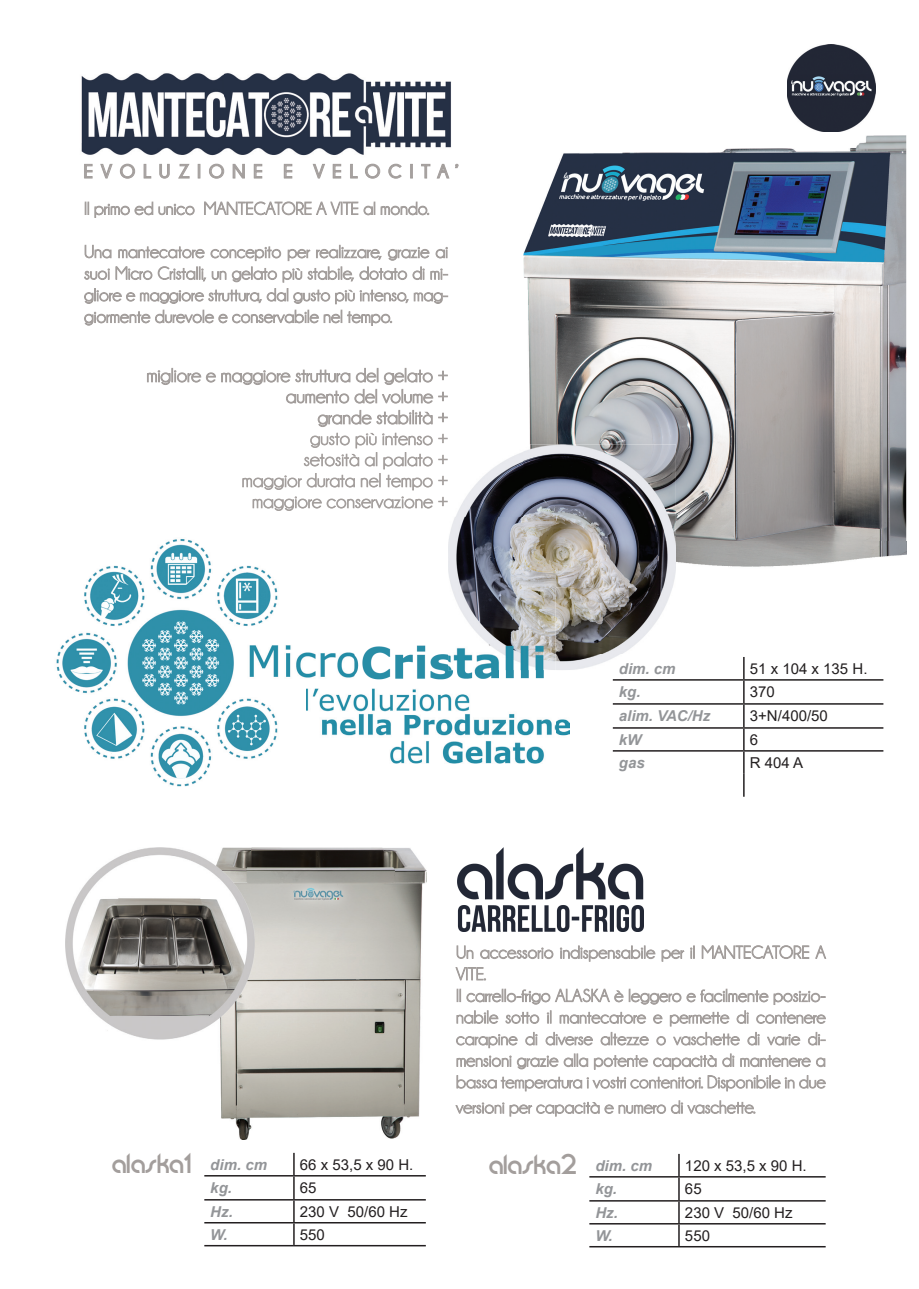
<style>
.page{position:relative;width:919px;height:1289px;background:#fff}
.page>*{position:absolute;margin:0;border:0;box-sizing:border-box;transform-origin:0 0}
.t1{font:27px "JK Abode Demo";color:#a39e9c}
.t2{font:700 19.5px "Champagne&Limousines";letter-spacing:.4em;color:#a39e9c}
.t3{font:15px "Arial";color:#231f20}
.t4{font:italic 700 15px "Arial";color:#939598}
.s1{font-family:"Arial";font-weight:700;font-style:italic;font-size:15px;color:#939598}
</style>
<div class="page">
<img style="left:65px;top:847px;width:362px;height:292px">
<svg style="left:456px;top:945px;width:17px;height:14px"></svg>
<svg style="left:480px;top:947px;width:73px;height:12px"></svg>
<svg style="left:560px;top:945px;width:95px;height:17px"></svg>
<svg style="left:661px;top:945px;width:33px;height:17px"></svg>
<svg style="left:701px;top:945px;width:125px;height:14px"></svg>
<svg style="left:455px;top:967px;width:31px;height:14px"></svg>
<svg style="left:456px;top:988px;width:370px;height:103px"></svg>
<svg style="left:455px;top:1100px;width:301px;height:16px"></svg>
<img style="left:81px;top:73px;width:370px;height:106px">
<svg style="left:84px;top:164px;width:9px;height:15px"></svg>
<svg style="left:100px;top:164px;width:13px;height:15px"></svg>
<svg style="left:120px;top:163px;width:15px;height:16px"></svg>
<svg style="left:143px;top:164px;width:8px;height:15px"></svg>
<svg style="left:159px;top:164px;width:11px;height:15px"></svg>
<svg style="left:178px;top:164px;width:12px;height:15px"></svg>
<svg style="left:198px;top:164px;width:2px;height:14px"></svg>
<svg style="left:209px;top:163px;width:15px;height:16px"></svg>
<svg style="left:232px;top:164px;width:13px;height:15px"></svg>
<svg style="left:253px;top:164px;width:9px;height:15px"></svg>
<svg style="left:283px;top:164px;width:9px;height:15px"></svg>
<svg style="left:312px;top:164px;width:13px;height:15px"></svg>
<svg style="left:332px;top:164px;width:9px;height:15px"></svg>
<svg style="left:350px;top:164px;width:8px;height:15px"></svg>
<svg style="left:365px;top:163px;width:15px;height:16px"></svg>
<svg style="left:388px;top:163px;width:14px;height:16px"></svg>
<svg style="left:410px;top:164px;width:2px;height:14px"></svg>
<svg style="left:421px;top:164px;width:9px;height:15px"></svg>
<svg style="left:436px;top:163px;width:23px;height:16px"></svg>
<svg style="left:85px;top:201px;width:110px;height:17px"></svg>
<svg style="left:204px;top:201px;width:226px;height:15px"></svg>
<svg style="left:84px;top:244px;width:364px;height:82px"></svg>
<img style="left:523px;top:135px;width:383px;height:406px">
<svg style="left:147px;top:367px;width:301px;height:60px"></svg>
<svg style="left:242px;top:433px;width:205px;height:57px"></svg>
<svg style="left:252px;top:496px;width:195px;height:15px"></svg>
<img style="left:457px;top:847px;width:186px;height:84px">
<img style="left:585px;top:541px;width:322px;height:113px">
<img style="left:675px;top:541px;width:231px;height:46px">
<img style="left:355px;top:688px;width:215px;height:75px">
<img style="left:456px;top:452px;width:67px;height:65px">
<img style="left:555px;top:587px;width:30px;height:83px">
<img style="left:584px;top:654px;width:36px;height:16px">
<img style="left:523px;top:444px;width:152px;height:143px">
<img style="left:787px;top:44px;width:88px;height:88px">
<img style="left:56px;top:539px;width:299px;height:248px">
<img style="left:354px;top:539px;width:99px;height:149px">
<img style="left:457px;top:670px;width:87px;height:9px">
<img style="left:354px;top:763px;width:185px;height:24px">
<img style="left:448px;top:517px;width:107px;height:153px">
<img style="left:523px;top:517px;width:32px;height:70px">
<hr style="left:612px;top:679px;width:131px;height:1px;background:#231f20">
<hr style="left:743px;top:679px;width:140px;height:1px;background:#231f20">
<hr style="left:612px;top:703px;width:131px;height:1px;background:#231f20">
<hr style="left:743px;top:703px;width:140px;height:1px;background:#231f20">
<hr style="left:612px;top:727px;width:131px;height:1px;background:#231f20">
<hr style="left:743px;top:727px;width:140px;height:1px;background:#231f20">
<hr style="left:612px;top:750px;width:131px;height:1px;background:#231f20">
<hr style="left:743px;top:750px;width:140px;height:1px;background:#231f20">
<svg style="left:743px;top:657px;width:1px;height:139px"></svg>
<hr style="left:293px;top:1152px;width:2px;height:22px;background:#231f20">
<hr style="left:204px;top:1174px;width:90px;height:2px;background:#231f20">
<hr style="left:294px;top:1174px;width:132px;height:2px;background:#231f20">
<hr style="left:293px;top:1176px;width:2px;height:22px;background:#231f20">
<hr style="left:204px;top:1198px;width:90px;height:2px;background:#231f20">
<hr style="left:294px;top:1198px;width:132px;height:2px;background:#231f20">
<hr style="left:293px;top:1200px;width:2px;height:21px;background:#231f20">
<hr style="left:204px;top:1221px;width:90px;height:2px;background:#231f20">
<hr style="left:294px;top:1221px;width:132px;height:2px;background:#231f20">
<hr style="left:293px;top:1223px;width:2px;height:21px;background:#231f20">
<hr style="left:204px;top:1244px;width:90px;height:2px;background:#231f20">
<hr style="left:294px;top:1244px;width:132px;height:2px;background:#231f20">
<hr style="left:589px;top:1175px;width:90px;height:2px;background:#231f20">
<hr style="left:679px;top:1175px;width:146px;height:2px;background:#231f20">
<hr style="left:589px;top:1200px;width:90px;height:1px;background:#231f20">
<hr style="left:679px;top:1200px;width:146px;height:1px;background:#231f20">
<hr style="left:589px;top:1222px;width:90px;height:2px;background:#231f20">
<hr style="left:679px;top:1222px;width:146px;height:2px;background:#231f20">
<svg style="left:678px;top:1153px;width:1px;height:92px"></svg>
<hr style="left:589px;top:1245px;width:90px;height:2px;background:#231f20">
<hr style="left:679px;top:1245px;width:146px;height:2px;background:#231f20">
<h2 class="t2" style="left:84px;top:160px;width:376px">EVOLUZIONE E VELOCITA’</h2>
<p class="t4" style="left:618px;top:658px;width:58px">dim. cm</p>
<p class="t3" style="left:749px;top:658px;width:119px">51 x 104 x 135 H.</p>
<p class="t4" style="left:618px;top:681px;width:23px">kg.</p>
<p class="t3" style="left:749px;top:681px;width:27px">370</p>
<p class="t4" style="left:618px;top:705px;width:93px">alim. VAC/Hz</p>
<p class="t3" style="left:749px;top:705px;width:79px">3+N/400/50</p>
<p class="t4" style="left:618px;top:729px;width:24px">kW</p>
<p class="t3" style="left:749px;top:729px;width:10px">6</p>
<p class="t4" style="left:618px;top:752px;width:27px">gas</p>
<p class="t3" style="left:749px;top:752px;width:55px">R 404 A</p>
<h1 class="t1" style="left:112px;top:1150px;width:81px">alaska1</h1>
<h1 class="t1" style="left:488px;top:1152px;width:165px">alaska2 <span class="s1">dim. cm</span></h1>
<p class="t3" style="left:685px;top:1155px;width:123px">120 x 53,5 x 90 H.</p>
<p class="t4" style="left:595px;top:1178px;width:23px">kg.</p>
<p class="t3" style="left:685px;top:1178px;width:18px">65</p>
<p class="t4" style="left:595px;top:1202px;width:24px">Hz.</p>
<p class="t3" style="left:685px;top:1202px;width:109px">230 V 50/60 Hz</p>
<p class="t4" style="left:595px;top:1225px;width:19px">W.</p>
<p class="t3" style="left:685px;top:1224px;width:27px">550</p>
<p class="t4" style="left:210px;top:1154px;width:58px">dim. cm</p>
<p class="t3" style="left:300px;top:1154px;width:115px">66 x 53,5 x 90 H.</p>
<p class="t4" style="left:210px;top:1177px;width:23px">kg.</p>
<p class="t3" style="left:300px;top:1177px;width:18px">65</p>
<p class="t4" style="left:210px;top:1201px;width:24px">Hz.</p>
<p class="t3" style="left:300px;top:1201px;width:109px">230 V 50/60 Hz</p>
<p class="t4" style="left:210px;top:1224px;width:19px">W.</p>
<p class="t3" style="left:300px;top:1223px;width:27px">550</p>
</div>
